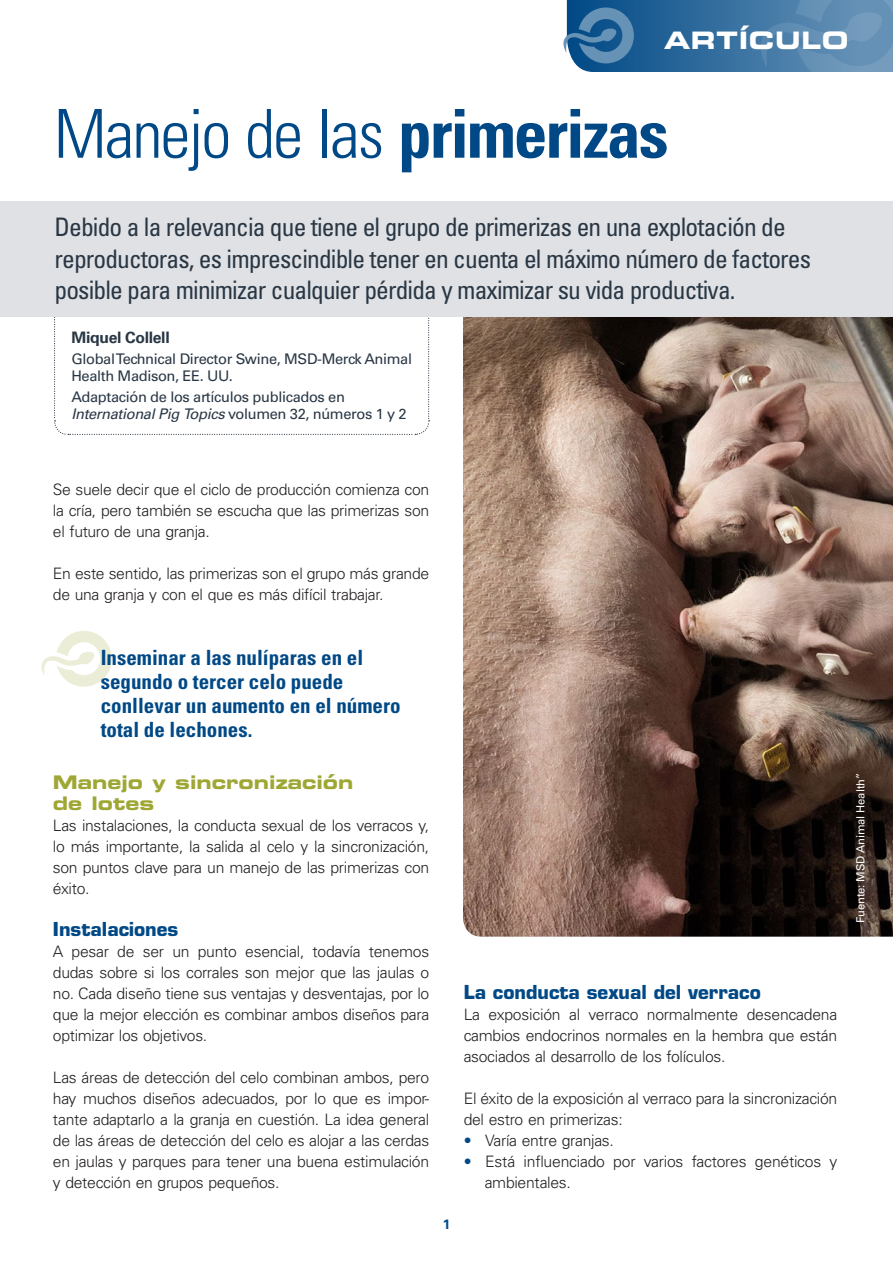
<style>
.page{position:relative;width:893px;height:1263px;background:#fff}
.page>*{position:absolute;margin:0;border:0;box-sizing:border-box;transform-origin:0 0}
.MSD_Entrevista_titul{font:300 condensed 67.5px "Univers LT Std";letter-spacing:-.03em;color:#004986}
.MSD_Subtitular{font:condensed 25.5px/31.5px "Univers LT Std";letter-spacing:-.035em;color:#293745}
.t1{font:24px "Eurostile LT Std Bold Ex 2";letter-spacing:.03em;color:#fff}
.MSD_Destacado{font:700 condensed 21px/24px "Univers LT Std";color:#004986}
.MSD_Apartado_2{font:700 18.75px "Eurostile LT Std";color:#004986}
.MSD_Apartado_1{font:18.75px/21px "Eurostile LT Std Bold Ex 2";color:#9fa734}
.MSD_Texto_normal{font:300 15.75px/21px "Univers LT Std";letter-spacing:-.02em;color:#231f20;text-align:justify}
.MSD_Texto_antes_list{font:300 15.75px/21px "Univers LT Std";letter-spacing:-.02em;color:#231f20}
.MSD_Autor{font:700 15.75px "Univers LT Std";letter-spacing:-.02em;color:#293745}
.MSD_Autor_datos{font:14.7px/16.8px "Univers LT Std";letter-spacing:-.025em;color:#293745}
.t2{font:700 13.5px "Univers LT Std";color:#004986}
.MSD_Fuente_foto{font:11.25px "Univers LT Std";letter-spacing:-.01em;color:#fff}
.s1{font-weight:700}
.s2{font-style:italic}
.s3{color:#004986}
</style>
<div class="page">
<svg style="left:53px;top:316px;width:377px;height:119px"></svg>
<svg style="left:563px;top:0;width:330px;height:72px;background:#457aa6"></svg>
<img style="left:463px;top:316px;width:430px;height:621px">
<div style="left:0;top:201px;width:893px;height:115px;background:#e0e1e4"></div>
<svg style="left:41px;top:631px;width:71px;height:56px"></svg>
<h3 class="t1" style="left:664px;top:24px;width:186px">ARTÍCULO</h3>
<p class="MSD_Entrevista_titul" style="left:54px;top:93px;width:616px">Manejo de las <span class="s1">primerizas</span></p>
<p class="MSD_Subtitular" style="left:55px;top:211px;width:758px">Debido a la relevancia que tiene el grupo de primerizas en una explotación de reproductoras, es imprescindible tener en cuenta el máximo número de factores posible para minimizar cualquier pérdida y maximizar su vida productiva.</p>
<p class="MSD_Autor" style="left:71px;top:328px;width:100px">Miquel Collell</p>
<p class="MSD_Autor_datos" style="left:71px;top:350px;width:342px">Global Technical Director Swine, MSD-Merck Animal<br>Health Madison, EE. UU.</p>
<p class="MSD_Autor_datos" style="left:71px;top:389px;width:337px">Adaptación de los artículos publicados en<br><span class="s2">International Pig Topics</span> volumen 32, números 1 y 2</p>
<p class="MSD_Texto_normal" style="left:53px;top:479px;width:378px">Se suele decir que el ciclo de producción comienza con la cría, pero también se escucha que las primerizas son el futuro de una granja.</p>
<p class="MSD_Texto_normal" style="left:53px;top:563px;width:378px">En este sentido, las primerizas son el grupo más grande de una granja y con el que es más difícil trabajar.</p>
<p class="MSD_Destacado" style="left:101px;top:646px;width:301px">Inseminar a las nulíparas en el segundo o tercer celo puede conllevar un aumento en el número total de lechones.</p>
<p class="MSD_Apartado_1" style="left:53px;top:771px;width:302px">Manejo y sincronización de lotes</p>
<p class="MSD_Texto_normal" style="left:53px;top:815px;width:378px">Las instalaciones, la conducta sexual de los verracos y, lo más importante, la salida al celo y la sincronización, son puntos clave para un manejo de las primerizas con éxito.</p>
<p class="MSD_Apartado_2" style="left:53px;top:918px;width:127px">Instalaciones</p>
<p class="MSD_Texto_normal" style="left:53px;top:941px;width:378px">A pesar de ser un punto esencial, todavía tenemos dudas sobre si los corrales son mejor que las jaulas o no. Cada diseño tiene sus ventajas y desventajas, por lo que la mejor elección es combinar ambos diseños para optimizar los objetivos.</p>
<p class="MSD_Texto_normal" style="left:53px;top:1067px;width:378px">Las áreas de detección del celo combinan ambos, pero hay muchos diseños adecuados, por lo que es impor&shy;tante adaptarlo a la granja en cuestión. La idea general de las áreas de detección del celo es alojar a las cerdas en jaulas y parques para tener una buena estimulación y detección en grupos pequeños.</p>
<p class="t2" style="left:443px;top:1217px;width:9px">1</p>
<p class="MSD_Apartado_2" style="left:464px;top:981px;width:299px">La conducta sexual del verraco</p>
<p class="MSD_Texto_normal" style="left:464px;top:1004px;width:375px">La exposición al verraco normalmente desencadena cambios endocrinos normales en la hembra que están asociados al desarrollo de los folículos.</p>
<p class="MSD_Texto_antes_list" style="left:464px;top:1088px;width:375px">El éxito de la exposición al verraco para la sincronización del estro en primerizas:</p>
<p class="MSD_Texto_normal" style="left:464px;top:1130px;width:152px"><span class="s3">•</span> Varía entre granjas.</p>
<p class="MSD_Texto_normal" style="left:485px;top:1151px;width:354px;text-indent:-21px"><span class="s3">•</span> Está influenciado por varios factores genéticos y ambientales.</p>
<p class="MSD_Fuente_foto" style="left:854px;top:923px;width:152px;rotate:-90deg">Fuente: MSD Animal Health”</p>
</div>
